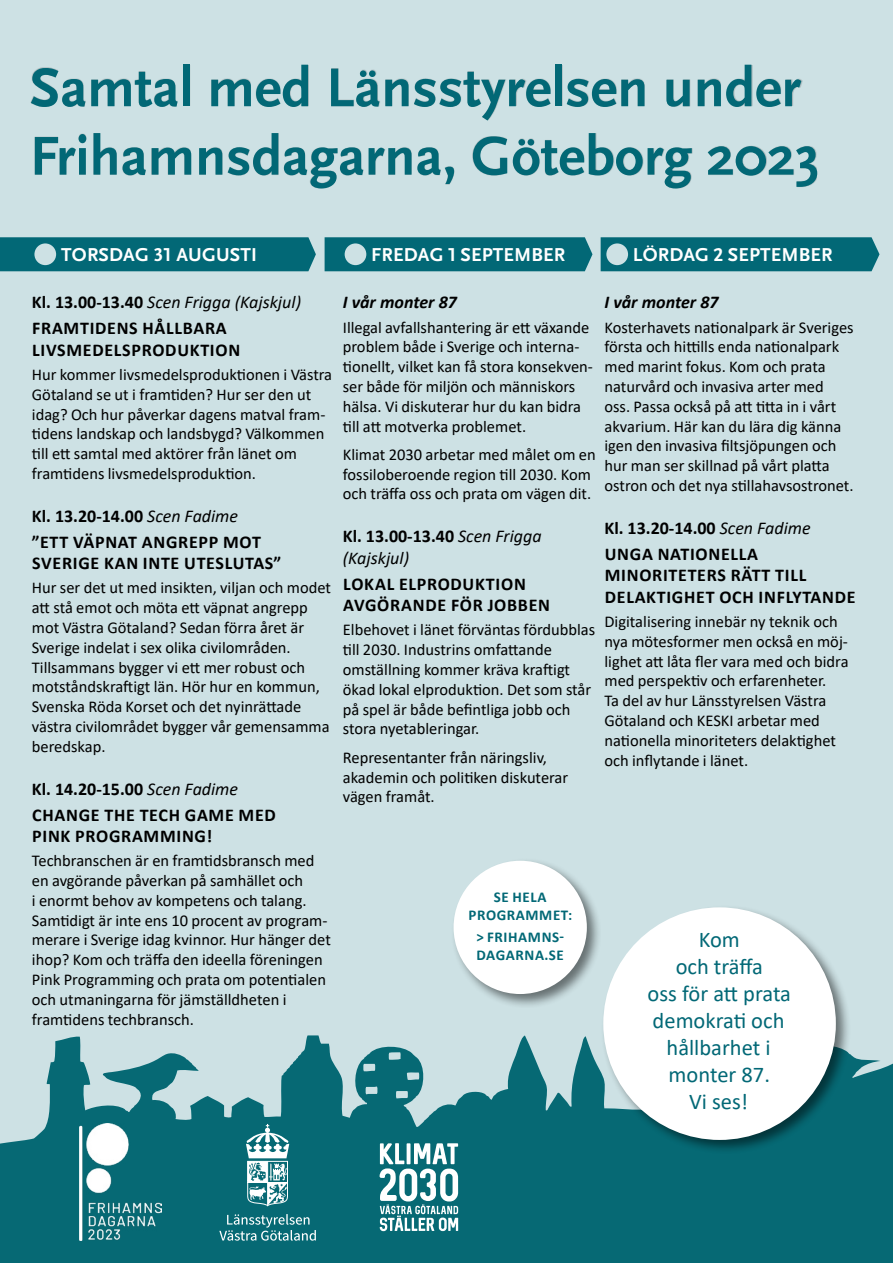
<style>
.page{position:relative;width:893px;height:1263px;background:#cde1e4}
.page>*{position:absolute;margin:0;border:0;box-sizing:border-box;transform-origin:0 0}
.Rubrik{font:700 57px/68.4px "Scala Sans Pro";color:#026876}
.Välkommen-bubbla{font:22.5px/27px "Calibri";color:#026876;text-align:center}
.Brödtext{font:700 19.5px "Scala Sans Pro";letter-spacing:.01em;color:#fff}
.Dag{font:700 19.5px "Scala Sans Pro";letter-spacing:.01em;color:#fff}
.Tid{font:700 18px/21.6px "Calibri";letter-spacing:.04em;color:#000}
.Tid-2{font:italic 18px/21.6px "Calibri";color:#000}
.Tid-3{font:italic 700 18px "Calibri";color:#000}
.Brödtext-2{font:16.5px/19.8px "Calibri";color:#000}
.Brödtext-3{font:700 15px/18px "Calibri";letter-spacing:.04em;color:#026876;text-align:center}
.s1{font-weight:700;font-style:normal}
.s2{font-weight:400;font-style:italic}
</style>
<div class="page">
<svg style="left:0;top:1035px;width:893px;height:228px;fill:#066974"></svg>
<div style="left:0;top:237px;width:316px;height:34px;background:#026876"></div>
<div style="left:325px;top:237px;width:267px;height:34px;background:#026876"></div>
<div style="left:601px;top:237px;width:278px;height:34px;background:#026876"></div>
<svg style="left:380px;top:1143px;width:78px;height:88px;background:#76acb2"></svg>
<img style="left:79px;top:1124px;width:82px;height:117px">
<svg style="left:246px;top:1124px;width:43px;height:83px;background:#76acb2"></svg>
<svg style="left:219px;top:1214px;width:97px;height:27px;background:#3b8991"></svg>
<div style="left:450px;top:857px;width:152px;height:152px;background:#000;opacity:.5"></div>
<div style="left:454px;top:861px;width:133px;height:133px;background:#fff;border-radius:50%"></div>
<div style="left:600px;top:904px;width:251px;height:251px;background:#000;opacity:.5"></div>
<div style="left:603px;top:907px;width:233px;height:233px;background:#fff;border-radius:50%"></div>
<div style="left:30px;top:65px;width:787px;height:124px;background:#000;opacity:.2"></div>
<div style="left:34px;top:243px;width:22px;height:22px;background:#cde1e4;border-radius:50%"></div>
<div style="left:345px;top:243px;width:21px;height:22px;background:#cde1e4;border-radius:50%"></div>
<div style="left:606px;top:243px;width:22px;height:22px;background:#cde1e4;border-radius:50%"></div>
<p class="Rubrik" style="left:30px;top:54px;width:792px">Samtal med Länsstyrelsen under<br>Frihamnsdagarna, Göteborg 2023</p>
<p class="Dag" style="left:61px;top:243px;width:197px">TORSDAG 31 AUGUSTI</p>
<p class="Brödtext" style="left:371px;top:243px;width:196px">FREDAG 1 SEPTEMBER</p>
<p class="Brödtext" style="left:633px;top:243px;width:201px">LÖRDAG 2 SEPTEMBER</p>
<p class="Tid-2" style="left:32px;top:291px;width:271px"><span class="s1">Kl. 13.00-13.40</span> Scen Frigga (Kajskjul)</p>
<p class="Tid" style="left:32px;top:317px;width:209px">FRAMTIDENS HÅLLBARA<br>LIVSMEDELSPRODUKTION</p>
<p class="Brödtext-2" style="left:32px;top:364px;width:302px">Hur kommer livsmedelsproduktionen i Västra Götaland se ut i framtiden? Hur ser den ut idag? Och hur påverkar dagens matval fram&shy;tidens landskap och landsbygd? Välkommen till ett samtal med aktörer från länet om framtidens livsmedelsproduktion.</p>
<p class="Tid" style="left:32px;top:505px;width:208px">Kl. 13.20-14.00 <span class="s2">Scen Fadime</span></p>
<p class="Tid" style="left:32px;top:531px;width:251px">”ETT VÄPNAT ANGREPP MOT<br>SVERIGE KAN INTE UTESLUTAS”</p>
<p class="Brödtext-2" style="left:32px;top:578px;width:301px">Hur ser det ut med insikten, viljan och modet att stå emot och möta ett väpnat angrepp mot Västra Götaland? Sedan förra året är Sverige indelat i sex olika civilområden.<br>Tillsammans bygger vi ett mer robust och motståndskraftigt län. Hör hur en kommun, Svenska Röda Korset och det nyinrättade västra civilområdet bygger vår gemensamma beredskap.</p>
<p class="Tid" style="left:32px;top:778px;width:208px">Kl. 14.20-15.00 <span class="s2">Scen Fadime</span></p>
<p class="Tid" style="left:32px;top:803px;width:245px">CHANGE THE TECH GAME MED<br>PINK PROGRAMMING!</p>
<p class="Brödtext-2" style="left:32px;top:850px;width:301px">Techbranschen är en framtidsbransch med en avgörande påverkan på samhället och<br>i enormt behov av kompetens och talang.<br>Samtidigt är inte ens 10 procent av program&shy;merare i Sverige idag kvinnor. Hur hänger det ihop? Kom och träffa den ideella föreningen Pink Programming och prata om potentialen och utmaningarna för jämställdheten i framtidens techbransch.</p>
<p class="Tid-3" style="left:343px;top:290px;width:116px">I vår monter 87</p>
<p class="Brödtext-2" style="left:343px;top:317px;width:252px">Illegal avfallshantering är ett växande problem både i Sverige och interna&shy;tionellt, vilket kan få stora konsekven&shy;ser både för miljön och människors hälsa. Vi diskuterar hur du kan bidra till att motverka problemet.</p>
<p class="Brödtext-2" style="left:343px;top:444px;width:254px">Klimat 2030 arbetar med målet om en fossiloberoende region till 2030. Kom och träffa oss och prata om vägen dit.</p>
<p class="Tid-2" style="left:343px;top:525px;width:200px"><span class="s1">Kl. 13.00-13.40</span> Scen Frigga (Kajskjul)</p>
<p class="Tid" style="left:343px;top:573px;width:208px">LOKAL ELPRODUKTION<br>AVGÖRANDE FÖR JOBBEN</p>
<p class="Brödtext-2" style="left:343px;top:620px;width:254px">Elbehovet i länet förväntas fördubblas till 2030. Industrins omfattande omställning kommer kräva kraftigt ökad lokal elproduktion. Det som står på spel är både befintliga jobb och stora nyetableringar.</p>
<p class="Brödtext-2" style="left:343px;top:747px;width:227px">Representanter från näringsliv, akademin och politiken diskuterar vägen framåt.</p>
<p class="Tid-3" style="left:604px;top:290px;width:116px">I vår monter 87</p>
<p class="Brödtext-2" style="left:604px;top:317px;width:251px">Kosterhavets nationalpark är Sveriges första och hittills enda nationalpark med marint fokus. Kom och prata naturvård och invasiva arter med<br>oss. Passa också på att titta in i vårt akvarium. Här kan du lära dig känna igen den invasiva filtsjöpungen och hur man ser skillnad på vårt platta ostron och det nya stillahavsostronet.</p>
<p class="Tid" style="left:604px;top:517px;width:208px">Kl. 13.20-14.00 <span class="s2">Scen Fadime</span></p>
<p class="Tid" style="left:605px;top:543px;width:252px">UNGA NATIONELLA<br>MINORITETERS RÄTT TILL<br>DELAKTIGHET OCH INFLYTANDE</p>
<p class="Brödtext-2" style="left:604px;top:611px;width:246px">Digitalisering innebär ny teknik och nya mötesformer men också en möj&shy;lighet att låta fler vara med och bidra med perspektiv och erfarenheter.<br>Ta del av hur Länsstyrelsen Västra Götaland och KESKI arbetar med nationella minoriteters delaktighet och inflytande i länet.</p>
<p class="Brödtext-3" style="left:469px;top:887px;width:105px">SE HELA<br>PROGRAMMET:</p>
<p class="Brödtext-3" style="left:476px;top:928px;width:89px">&gt; FRIHAMNS-</p>
<p class="Brödtext-3" style="left:477px;top:946px;width:89px">DAGARNA.SE</p>
<p class="Välkommen-bubbla" style="left:648px;top:926px;width:145px">Kom<br>och träffa<br>oss för att prata demokrati och hållbarhet i monter 87.<br>Vi ses!</p>
</div>
